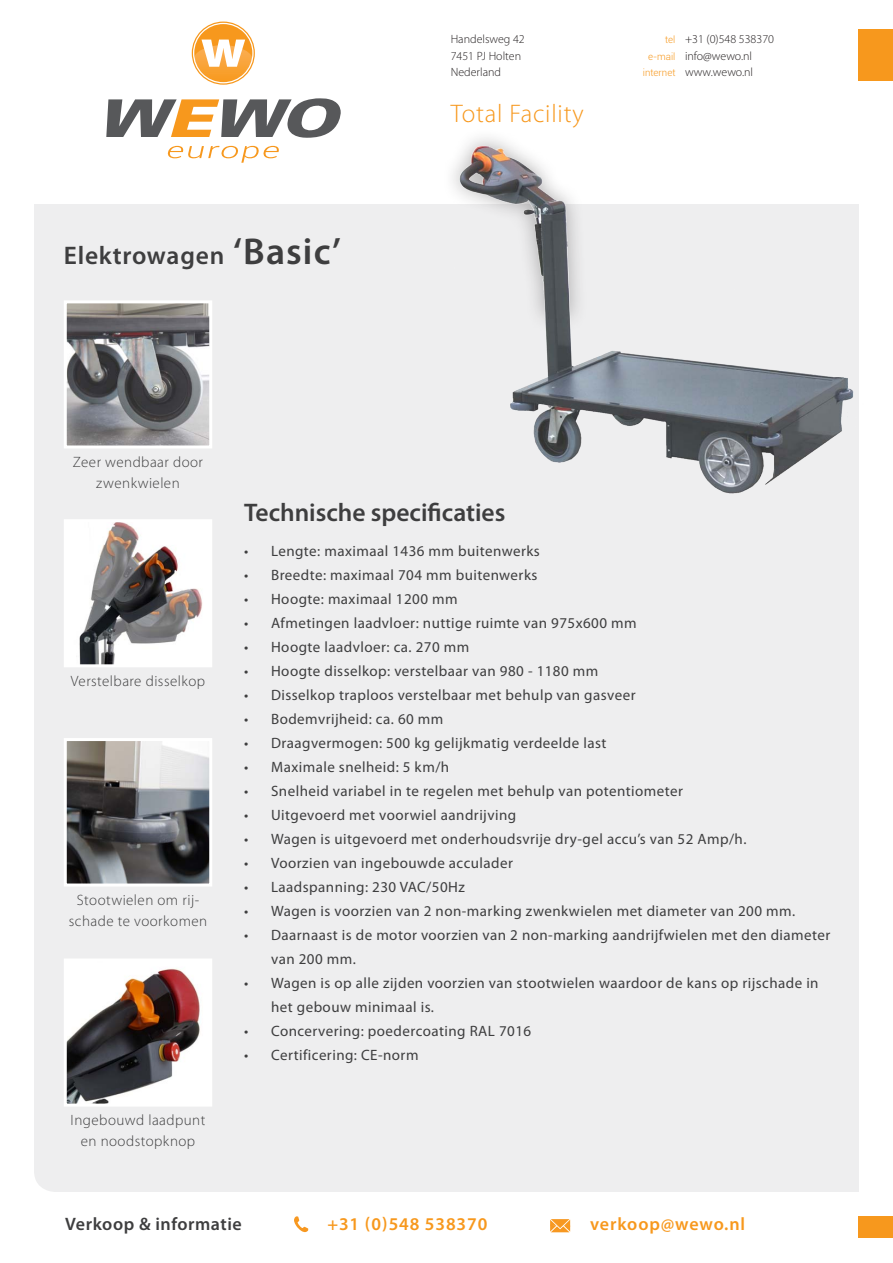
<style>
.page{position:relative;width:893px;height:1263px;background:#fff}
.page>*{position:absolute;margin:0;border:0;box-sizing:border-box;transform-origin:0 0}
.t1{font:600 25.5px "Myriad Pro";color:#3e3e3f}
.t2{font:600 25.5px "Myriad Pro";letter-spacing:.03em;color:#3e3e3f}
.t3{font:300 25.5px "Myriad Pro";letter-spacing:.03em;color:#f7981d}
.t4{font:600 18px "Myriad Pro";letter-spacing:.05em;color:#f7981d}
.t5{font:600 18px "Myriad Pro";letter-spacing:.03em;color:#3e3e3f}
.t6{font:15px/24px "Myriad Pro";letter-spacing:.03em;color:#3e3e3f}
.t7{font:300 15px/21px "Myriad Pro";letter-spacing:.03em;color:#3e3e3f;text-align:center}
.t8{font:300 12px/16.5px "Myriad Pro";color:#231f20}
.t9{font:300 9.75px/16.5px "Roboto";color:#f7981d;text-align:right}
.s1{font-size:37.5px}
</style>
<div class="page">
<div style="left:34px;top:205px;width:825px;height:987px;background:#eeeeef"></div>
<svg style="left:106px;top:98px;width:235px;height:40px"></svg>
<svg style="left:168px;top:146px;width:111px;height:17px"></svg>
<svg style="left:191px;top:23px;width:64px;height:60px"></svg>
<div style="left:859px;top:30px;width:34px;height:51px;background:#f7981d"></div>
<div style="left:859px;top:1216px;width:34px;height:22px;background:#f7981d"></div>
<svg style="left:550px;top:1219px;width:20px;height:13px"></svg>
<div style="left:13px;top:1171px;width:42px;height:42px;background:linear-gradient(to right,#fff,#f7f7f7);border-radius:50%"></div>
<svg style="left:294px;top:1216px;width:14px;height:16px"></svg>
<img style="left:68px;top:523px;width:140px;height:140px">
<div style="left:64px;top:519px;width:148px;height:148px;border:3px solid #fff"></div>
<img style="left:68px;top:304px;width:140px;height:140px">
<div style="left:64px;top:300px;width:148px;height:148px;border:3px solid #fff"></div>
<img style="left:68px;top:962px;width:140px;height:140px">
<div style="left:64px;top:958px;width:148px;height:148px;border:3px solid #fff"></div>
<img style="left:68px;top:742px;width:140px;height:140px">
<div style="left:64px;top:738px;width:148px;height:148px;border:3px solid #fff"></div>
<div style="left:442px;top:128px;width:147px;height:206px;background:#231f20;opacity:.35"></div>
<img style="left:453px;top:129px;width:406px;height:365px">
<p class="t8" style="left:451px;top:31px;width:76px">Handelsweg 42<br>7451 PJ Holten<br>Nederland</p>
<p class="t8" style="left:685px;top:31px;width:91px">+31 (0)548 538370 info@wewo.nl www.wewo.nl</p>
<p class="t9" style="left:643px;top:31px;width:34px">tel e-mail internet</p>
<p class="t2" style="left:64px;top:239px;width:279px">Elektrowagen <span class="s1">‘Basic’</span></p>
<p class="t7" style="left:73px;top:451px;width:132px">Zeer wendbaar door zwenkwielen</p>
<h1 class="t3" style="left:451px;top:98px;width:135px">Total Facility</h1>
<p class="t7" style="left:71px;top:670px;width:136px">Verstelbare disselkop</p>
<p class="t7" style="left:69px;top:889px;width:140px">Stootwielen om rij&shy;schade te voorkomen</p>
<p class="t7" style="left:71px;top:1110px;width:136px">Ingebouwd laadpunt en noodstopknop</p>
<p class="t1" style="left:244px;top:496px;width:263px">Technische specificaties</p>
<p class="t6" style="left:244px;top:539px;width:297px">• Lengte: maximaal 1436 mm buitenwerks</p>
<p class="t6" style="left:244px;top:563px;width:295px">• Breedte: maximaal 704 mm buitenwerks</p>
<p class="t6" style="left:244px;top:587px;width:215px">• Hoogte: maximaal 1200 mm</p>
<p class="t6" style="left:244px;top:611px;width:394px">• Afmetingen laadvloer: nuttige ruimte van 975x600 mm</p>
<p class="t6" style="left:244px;top:635px;width:227px">• Hoogte laadvloer: ca. 270 mm</p>
<p class="t6" style="left:244px;top:659px;width:356px">• Hoogte disselkop: verstelbaar van 980 - 1180 mm</p>
<p class="t6" style="left:244px;top:683px;width:393px">• Disselkop traploos verstelbaar met behulp van gasveer</p>
<p class="t6" style="left:244px;top:707px;width:201px">• Bodemvrijheid: ca. 60 mm</p>
<p class="t6" style="left:244px;top:731px;width:364px">• Draagvermogen: 500 kg gelijkmatig verdeelde last</p>
<p class="t6" style="left:244px;top:755px;width:207px">• Maximale snelheid: 5 km/h</p>
<p class="t6" style="left:244px;top:779px;width:440px">• Snelheid variabel in te regelen met behulp van potentiometer</p>
<p class="t6" style="left:244px;top:803px;width:274px">• Uitgevoerd met voorwiel aandrijving</p>
<p class="t6" style="left:244px;top:827px;width:504px">• Wagen is uitgevoerd met onderhoudsvrije dry-gel accu’s van 52 Amp/h.</p>
<p class="t6" style="left:244px;top:851px;width:270px">• Voorzien van ingebouwde acculader</p>
<p class="t6" style="left:244px;top:875px;width:222px">• Laadspanning: 230 VAC/50Hz</p>
<p class="t6" style="left:244px;top:899px;width:553px">• Wagen is voorzien van 2 non-marking zwenkwielen met diameter van 200 mm.</p>
<p class="t6" style="left:271px;top:923px;width:561px;text-indent:-27px">• Daarnaast is de motor voorzien van 2 non-marking aandrijfwielen met den diameter van 200 mm.</p>
<p class="t6" style="left:271px;top:971px;width:549px;text-indent:-27px">• Wagen is op alle zijden voorzien van stootwielen waardoor de kans op rijschade in het gebouw minimaal is.</p>
<p class="t6" style="left:244px;top:1019px;width:289px">• Concervering: poedercoating RAL 7016</p>
<p class="t6" style="left:244px;top:1043px;width:176px">• Certificering: CE-norm</p>
<p class="t5" style="left:65px;top:1212px;width:178px">Verkoop &amp; informatie</p>
<p class="t4" style="left:327px;top:1212px;width:161px">+31 (0)548 538370</p>
<p class="t4" style="left:590px;top:1212px;width:157px">verkoop@wewo.nl</p>
</div>
